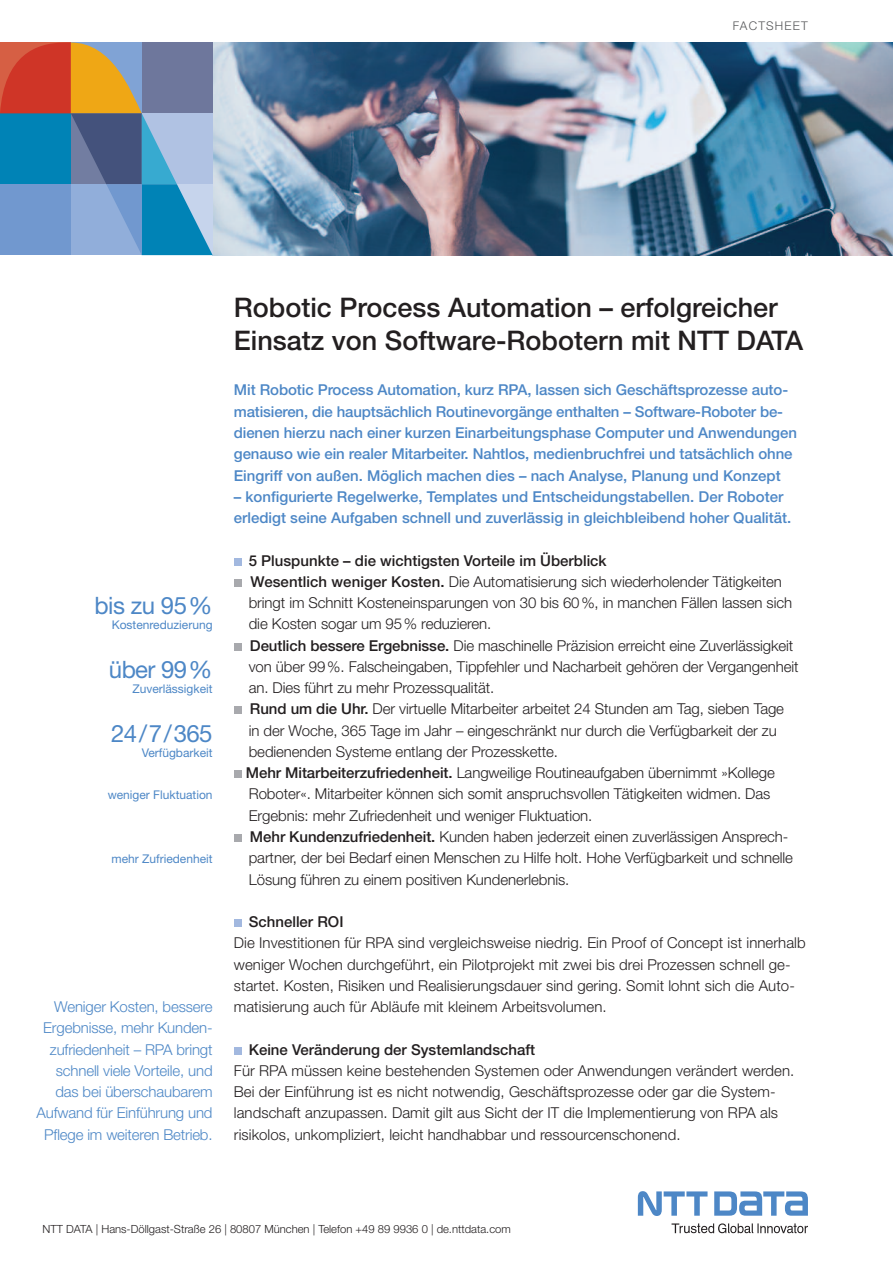
<style>
.page{position:relative;width:893px;height:1263px;background:#fff}
.page>*{position:absolute;margin:0;border:0;box-sizing:border-box;transform-origin:0 0}
.t1{font:500 27px/33px "Helvetica Neue LT Std";color:#231f20}
.t2{font:24px "Helvetica Neue LT Std";letter-spacing:-.025em;color:#4d87c6}
.t3{font:300 15px/21.3px "Helvetica Neue LT Std";letter-spacing:-.005em;color:#231f20}
.t4{font:500 15px/21.3px "Helvetica Neue LT Std";letter-spacing:-.005em;color:#4d87c6}
.t5{font:300 15px/21.3px "Helvetica Neue LT Std";letter-spacing:-.01em;color:#4d87c6;text-align:right}
.t6{font:500 15px "Helvetica Neue LT Std";color:#231f20}
.t7{font:12px "Helvetica Neue LT Std";color:#4d87c6}
.t8{font:300 12px "Helvetica Neue LT Std";letter-spacing:.1em;color:#57585a}
.t9{font:300 11.25px "Helvetica Neue LT Std";color:#231f20}
.s1{font-weight:500}
</style>
<div class="page">
<img style="left:213px;top:43px;width:680px;height:212px">
<svg style="left:0;top:43px;width:213px;height:212px;background:#74889f"></svg>
<div style="left:234px;top:558px;width:8px;height:8px;background:#a2b8df"></div>
<div style="left:234px;top:579px;width:8px;height:8px;background:#a8a9ad"></div>
<div style="left:234px;top:643px;width:8px;height:8px;background:#a8a9ad"></div>
<div style="left:234px;top:919px;width:8px;height:8px;background:#a2b8df"></div>
<div style="left:234px;top:706px;width:8px;height:8px;background:#a8a9ad"></div>
<div style="left:234px;top:770px;width:8px;height:8px;background:#a8a9ad"></div>
<div style="left:234px;top:834px;width:8px;height:8px;background:#a8a9ad"></div>
<div style="left:234px;top:1047px;width:8px;height:7px;background:#a2b8df"></div>
<svg style="left:714px;top:1191px;width:94px;height:25px"></svg>
<svg style="left:638px;top:1191px;width:69px;height:25px"></svg>
<svg style="left:671px;top:1223px;width:137px;height:10px"></svg>
<p class="t8" style="left:733px;top:21px;width:76px">FACTSHEET</p>
<h2 class="t2" style="left:94px;top:597px;width:120px">bis zu 95%</h2>
<p class="t7" style="left:112px;top:621px;width:102px">Kostenreduzierung</p>
<h2 class="t2" style="left:109px;top:661px;width:105px">über 99%</h2>
<p class="t7" style="left:132px;top:684px;width:82px">Zuverlässigkeit</p>
<h2 class="t2" style="left:111px;top:725px;width:103px">24/7/365</h2>
<p class="t7" style="left:142px;top:748px;width:72px">Verfügbarkeit</p>
<p class="t7" style="left:108px;top:791px;width:106px">weniger Fluktuation</p>
<p class="t7" style="left:111px;top:855px;width:103px">mehr Zufriedenheit</p>
<p class="t5" style="left:37px;top:997px;width:178px">Weniger Kosten, bessere<br>Ergebnisse, mehr Kunden&shy;zufriedenheit – RPA bringt schnell viele Vorteile, und das bei überschaubarem<br>Aufwand für Einführung und<br>Pflege im weiteren Betrieb.</p>
<h1 class="t1" style="left:234px;top:293px;width:571px">Robotic Process Automation – erfolgreicher<br>Einsatz von Software-Robotern mit NTT DATA</h1>
<p class="t4" style="left:234px;top:381px;width:565px">Mit Robotic Process Automation, kurz RPA, lassen sich Geschäftsprozesse auto&shy;matisieren, die hauptsächlich Routinevorgänge enthalten – Software-Roboter be&shy;dienen hierzu nach einer kurzen Einarbeitungsphase Computer und Anwendungen genauso wie ein realer Mitarbeiter. Nahtlos, medienbruchfrei und tatsächlich ohne Eingriff von außen. Möglich machen dies – nach Analyse, Planung und Konzept</p>
<p class="t4" style="left:234px;top:487px;width:559px">– konfigurierte Regelwerke, Templates und Entscheidungstabellen. Der Roboter erledigt seine Aufgaben schnell und zuverlässig in gleichbleibend hoher Qualität.</p>
<p class="t6" style="left:249px;top:555px;width:359px">5 Pluspunkte – die wichtigsten Vorteile im Überblick</p>
<p class="t3" style="left:250px;top:572px;width:533px"><span class="s1">Wesentlich weniger Kosten.</span> Die Automatisierung sich wiederholender Tätigkeiten</p>
<p class="t3" style="left:249px;top:593px;width:545px">bringt im Schnitt Kosteneinsparungen von 30 bis 60%, in manchen Fällen lassen sich</p>
<p class="t3" style="left:249px;top:615px;width:244px">die Kosten sogar um 95% reduzieren.</p>
<p class="t3" style="left:250px;top:636px;width:545px"><span class="s1">Deutlich bessere Ergebnisse.</span> Die maschinelle Präzision erreicht eine Zuverlässigkeit</p>
<p class="t3" style="left:249px;top:657px;width:551px">von über 99%. Falscheingaben, Tippfehler und Nacharbeit gehören der Vergangenheit</p>
<p class="t3" style="left:249px;top:678px;width:247px">an. Dies führt zu mehr Prozessqualität.</p>
<p class="t3" style="left:250px;top:700px;width:536px"><span class="s1">Rund um die Uhr.</span> Der virtuelle Mitarbeiter arbeitet 24 Stunden am Tag, sieben Tage</p>
<p class="t3" style="left:249px;top:721px;width:530px">in der Woche, 365 Tage im Jahr – eingeschränkt nur durch die Verfügbarkeit der zu</p>
<p class="t3" style="left:249px;top:742px;width:311px">bedienenden Systeme entlang der Prozesskette.</p>
<p class="t3" style="left:246px;top:764px;width:530px"><span class="s1">Mehr Mitarbeiterzufriedenheit.</span> Langweilige Routineaufgaben übernimmt »Kollege</p>
<p class="t3" style="left:249px;top:785px;width:523px">Roboter«. Mitarbeiter können sich somit anspruchsvollen Tätigkeiten widmen. Das</p>
<p class="t3" style="left:249px;top:806px;width:345px">Ergebnis: mehr Zufriedenheit und weniger Fluktuation.</p>
<p class="t3" style="left:250px;top:827px;width:540px"><span class="s1">Mehr Kundenzufriedenheit.</span> Kunden haben jederzeit einen zuverlässigen Ansprech-</p>
<p class="t3" style="left:249px;top:849px;width:546px">partner, der bei Bedarf einen Menschen zu Hilfe holt. Hohe Verfügbarkeit und schnelle</p>
<p class="t3" style="left:249px;top:870px;width:322px">Lösung führen zu einem positiven Kundenerlebnis.</p>
<p class="t6" style="left:249px;top:916px;width:96px">Schneller ROI</p>
<p class="t3" style="left:234px;top:934px;width:573px">Die Investitionen für RPA sind vergleichsweise niedrig. Ein Proof of Concept ist innerhalb weniger Wochen durchgeführt, ein Pilotprojekt mit zwei bis drei Prozessen schnell ge&shy;startet. Kosten, Risiken und Realisierungsdauer sind gering. Somit lohnt sich die Auto&shy;matisierung auch für Abläufe mit kleinem Arbeitsvolumen.</p>
<p class="t6" style="left:249px;top:1044px;width:288px">Keine Veränderung der Systemlandschaft</p>
<p class="t3" style="left:234px;top:1061px;width:562px">Für RPA müssen keine bestehenden Systemen oder Anwendungen verändert werden.<br>Bei der Einführung ist es nicht notwendig, Geschäftsprozesse oder gar die System&shy;landschaft anzupassen. Damit gilt aus Sicht der IT die Implementierung von RPA als risikolos, unkompliziert, leicht handhabbar und ressourcenschonend.</p>
<p class="t9" style="left:43px;top:1225px;width:470px">NTT DATA | Hans-Döllgast-Straße 26 | 80807 München | Telefon +49 89 9936 0 | de.nttdata.com</p>
</div>
